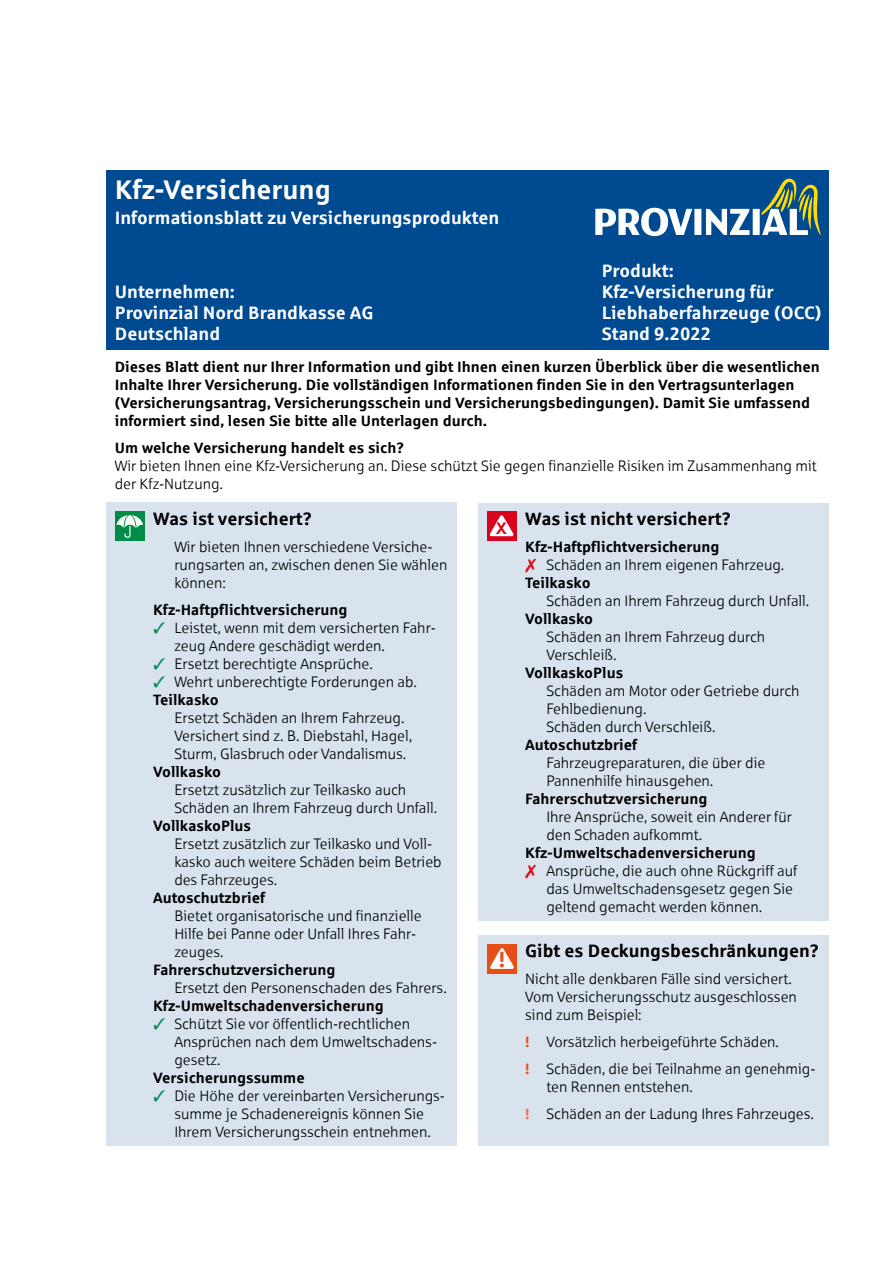
<style>
.page{position:relative;width:893px;height:1263px;background:#fff}
.page>*{position:absolute;margin:0;border:0;box-sizing:border-box;transform-origin:0 0}
.t1{font:700 27px "Sparkasse Rg";color:#fff}
.t2{font:700 22.05px "Sparkasse Rg";color:#e94d18}
.t3{font:700 18px/21px "Sparkasse Rg";color:#fff}
.t4{font:700 18px "Sparkasse Rg";color:#000}
.t5{font:700 16.8px "Sparkasse Rg";color:#da031c}
.t6{font:15px/18px "Sparkasse Lt";color:#000}
.t7{font:700 15px/18px "Sparkasse Rg";color:#000}
.s1{font-family:"Sparkasse Rg";font-weight:700;color:#e94e1b}
.s2{font-family:"Sparkasse Rg";font-weight:700;color:#ee7048}
</style>
<div class="page">
<div style="left:106px;top:170px;width:723px;height:180px;background:#004a92"></div>
<div style="left:106px;top:503px;width:351px;height:643px;background:#d9e3ee"></div>
<div style="left:478px;top:503px;width:351px;height:418px;background:#d9e3ee"></div>
<div style="left:478px;top:935px;width:351px;height:211px;background:#d9e3ee"></div>
<div style="left:115px;top:511px;width:30px;height:30px;background:#018d48"></div>
<svg style="left:116px;top:515px;width:27px;height:23px"></svg>
<div style="left:487px;top:511px;width:30px;height:30px;background:#da031c"></div>
<svg style="left:490px;top:515px;width:23px;height:21px"></svg>
<div style="left:487px;top:944px;width:30px;height:30px;background:#e94d18"></div>
<svg style="left:490px;top:948px;width:24px;height:21px"></svg>
<svg style="left:595px;top:178px;width:226px;height:58px"></svg>
<h1 class="t1" style="left:115px;top:175px;width:218px">Kfz-Versicherung</h1>
<p class="t3" style="left:115px;top:207px;width:386px">Informationsblatt zu Versicherungsprodukten</p>
<p class="t3" style="left:602px;top:261px;width:221px">Produkt:<br>Kfz-Versicherung für<br>Liebhaberfahrzeuge (OCC)<br>Stand 9.2022</p>
<p class="t7" style="left:115px;top:357px;width:707px">Dieses Blatt dient nur Ihrer Information und gibt Ihnen einen kurzen Überblick über die wesentlichen Inhalte Ihrer Versicherung. Die vollständigen Informationen finden Sie in den Vertragsunterlagen (Versicherungsantrag, Versicherungsschein und Versicherungsbedingungen). Damit Sie umfassend informiert sind, lesen Sie bitte alle Unterlagen durch.</p>
<p class="t7" style="left:115px;top:438px;width:291px">Um welche Versicherung handelt es sich?</p>
<p class="t6" style="left:115px;top:456px;width:704px">Wir bieten Ihnen eine Kfz-Versicherung an. Diese schützt Sie gegen finanzielle Risiken im Zusammenhang mit der Kfz-Nutzung.</p>
<p class="t4" style="left:153px;top:509px;width:161px">Was ist versichert?</p>
<p class="t6" style="left:174px;top:538px;width:275px">Wir bieten Ihnen verschiedene Versiche&shy;rungsarten an, zwischen denen Sie wählen können:</p>
<p class="t7" style="left:153px;top:601px;width:196px">Kfz-Haftpflichtversicherung</p>
<p class="t6" style="left:174px;top:619px;width:263px">Leistet, wenn mit dem versicherten Fahr&shy;zeug Andere geschädigt werden.<br>Ersetzt berechtigte Ansprüche.<br>Wehrt unberechtigte Forderungen ab.</p>
<p class="t7" style="left:153px;top:691px;width:67px">Teilkasko</p>
<p class="t6" style="left:174px;top:709px;width:239px">Ersetzt Schäden an Ihrem Fahrzeug.<br>Versichert sind z. B. Diebstahl, Hagel,<br>Sturm, Glasbruch oder Vandalismus.</p>
<p class="t7" style="left:153px;top:763px;width:69px">Vollkasko</p>
<p class="t6" style="left:174px;top:781px;width:264px">Ersetzt zusätzlich zur Teilkasko auch<br>Schäden an Ihrem Fahrzeug durch Unfall.</p>
<p class="t7" style="left:153px;top:817px;width:100px">VollkaskoPlus</p>
<p class="t6" style="left:174px;top:835px;width:269px">Ersetzt zusätzlich zur Teilkasko und Voll&shy;kasko auch weitere Schäden beim Betrieb des Fahrzeuges.</p>
<p class="t7" style="left:153px;top:889px;width:113px">Autoschutzbrief</p>
<p class="t6" style="left:174px;top:907px;width:249px">Bietet organisatorische und finanzielle<br>Hilfe bei Panne oder Unfall Ihres Fahr&shy;zeuges.</p>
<p class="t7" style="left:153px;top:961px;width:184px">Fahrerschutzversicherung</p>
<p class="t6" style="left:174px;top:979px;width:274px">Ersetzt den Personenschaden des Fahrers.</p>
<p class="t7" style="left:153px;top:997px;width:232px">Kfz-Umweltschadenversicherung</p>
<p class="t6" style="left:174px;top:1015px;width:264px">Schützt Sie vor öffentlich-rechtlichen<br>Ansprüchen nach dem Umweltschadens&shy;gesetz.</p>
<p class="t7" style="left:153px;top:1069px;width:153px">Versicherungssumme</p>
<p class="t6" style="left:174px;top:1087px;width:272px">Die Höhe der vereinbarten Versicherungs&shy;summe je Schadenereignis können Sie<br>Ihrem Versicherungsschein entnehmen.</p>
<p class="t3" style="left:115px;top:282px;width:260px">Unternehmen:<br>Provinzial Nord Brandkasse AG<br>Deutschland</p>
<p class="t4" style="left:525px;top:509px;width:207px">Was ist nicht versichert?</p>
<p class="t7" style="left:525px;top:538px;width:196px">Kfz-Haftpflichtversicherung</p>
<p class="t6" style="left:546px;top:556px;width:239px">Schäden an Ihrem eigenen Fahrzeug.</p>
<p class="t7" style="left:525px;top:574px;width:67px">Teilkasko</p>
<p class="t6" style="left:546px;top:592px;width:264px">Schäden an Ihrem Fahrzeug durch Unfall.</p>
<p class="t7" style="left:525px;top:610px;width:69px">Vollkasko</p>
<p class="t6" style="left:546px;top:628px;width:220px">Schäden an Ihrem Fahrzeug durch<br>Verschleiß.</p>
<p class="t7" style="left:525px;top:664px;width:100px">VollkaskoPlus</p>
<p class="t6" style="left:546px;top:682px;width:255px">Schäden am Motor oder Getriebe durch<br>Fehlbedienung.<br>Schäden durch Verschleiß.</p>
<p class="t7" style="left:525px;top:736px;width:113px">Autoschutzbrief</p>
<p class="t6" style="left:546px;top:754px;width:220px">Fahrzeugreparaturen, die über die<br>Pannenhilfe hinausgehen.</p>
<p class="t7" style="left:525px;top:790px;width:184px">Fahrerschutzversicherung</p>
<p class="t6" style="left:546px;top:808px;width:247px">Ihre Ansprüche, soweit ein Anderer für den Schaden aufkommt.</p>
<p class="t7" style="left:525px;top:844px;width:232px">Kfz-Umweltschadenversicherung</p>
<p class="t6" style="left:546px;top:862px;width:252px">Ansprüche, die auch ohne Rückgriff auf das Umweltschadensgesetz gegen Sie geltend gemacht werden können.</p>
<p class="t4" style="left:525px;top:941px;width:296px">Gibt es Deckungsbeschränkungen?</p>
<p class="t6" style="left:525px;top:970px;width:273px">Nicht alle denkbaren Fälle sind versichert.<br>Vom Versicherungsschutz ausgeschlossen sind zum Beispiel:</p>
<p class="t6" style="left:525px;top:1029px;width:292px;line-height:27px"><span class="s1">!</span> Vorsätzlich herbeigeführte Schäden.<br><span class="s1">!</span> Schäden, die bei Teilnahme an genehmig-</p>
<p class="t6" style="left:525px;top:1074px;width:290px;line-height:27px;text-indent:21px">ten Rennen entstehen.<br><span class="s2">!</span> Schäden an der Ladung Ihres Fahrzeuges.</p>
<p class="t5" style="left:496px;top:519px;width:13px">X</p>
<h2 class="t2" style="left:499px;top:948px;width:8px">!</h2>
</div>
